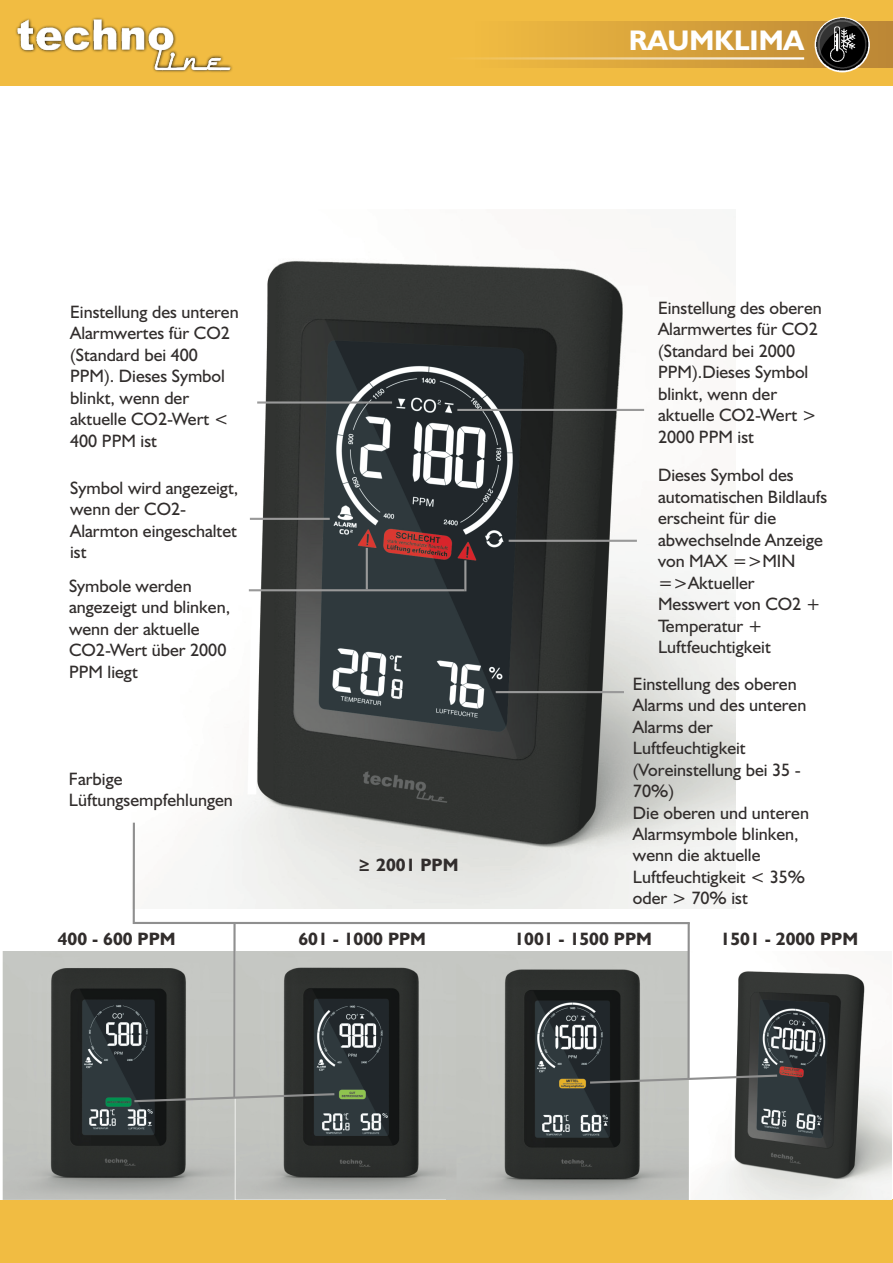
<style>
.page{position:relative;width:893px;height:1263px;background:#fff}
.page>*{position:absolute;margin:0;border:0;box-sizing:border-box;transform-origin:0 0}
.t1{font:700 28.5px "Humanist 521 BT";color:#fff}
.t2{font:18px/21.5px "Humanist 521 BT";color:#312d2c}
.t3{font:700 18px "Humanist 521 BT";color:#312d2c}
.s1{font-family:"Microsoft Ya Hei"}
</style>
<div class="page">
<div style="left:0;top:1199px;width:893px;height:64px;background:#f1bc42"></div>
<div style="left:0;top:0;width:893px;height:85px;background:#f1bc42"></div>
<img style="left:15px;top:17px;width:217px;height:55px">
<img style="left:18px;top:20px;width:213px;height:50px">
<svg style="left:554px;top:21px;width:339px;height:47px;fill:#d49f3b"></svg>
<hr style="left:445px;top:57px;width:359px;height:3px;background:#fff">
<img style="left:814px;top:17px;width:57px;height:56px">
<img style="left:132px;top:260px;width:603px;height:648px">
<img style="left:2px;top:951px;width:443px;height:248px">
<img style="left:447px;top:952px;width:445px;height:247px">
<hr style="left:457px;top:409px;width:187px;height:2px;background:#999">
<hr style="left:257px;top:401px;width:135px;height:3px;background:#999">
<hr style="left:250px;top:518px;width:80px;height:2px;background:#999">
<hr style="left:509px;top:540px;width:128px;height:2px;background:#999">
<hr style="left:496px;top:691px;width:128px;height:2px;background:#999">
<hr style="left:249px;top:589px;width:215px;height:2px;background:#999">
<hr style="left:464px;top:560px;width:2px;height:31px;background:#999">
<hr style="left:366px;top:548px;width:2px;height:41px;background:#999">
<svg style="left:132px;top:1092px;width:205px;height:11px"></svg>
<svg style="left:588px;top:1073px;width:191px;height:12px"></svg>
<hr style="left:233px;top:922px;width:3px;height:176px;background:#8f8f8f">
<hr style="left:687px;top:922px;width:3px;height:156px;background:#8f8f8f">
<hr style="left:133px;top:922px;width:557px;height:2px;background:#8f8f8f">
<hr style="left:133px;top:823px;width:2px;height:101px;background:#8f8f8f">
<p class="t2" style="left:70px;top:302px;width:170px">Einstellung des unteren<br>Alarmwertes für CO2 (Standard bei 400<br>PPM). Dieses Symbol blinkt, wenn der aktuelle CO2-Wert &lt;<br>400 PPM ist</p>
<p class="t2" style="left:70px;top:479px;width:170px">Symbol wird angezeigt, wenn der CO2-<br>Alarmton eingeschaltet ist</p>
<p class="t2" style="left:69px;top:576px;width:163px">Symbole werden angezeigt und blinken, wenn der aktuelle<br>CO2-Wert über 2000<br>PPM liegt</p>
<p class="t2" style="left:69px;top:769px;width:165px">Farbige<br>Lüftungsempfehlungen</p>
<p class="t3" style="left:358px;top:857px;width:102px"><span class="s1">≥</span> 2001 PPM</p>
<h1 class="t1" style="left:629px;top:28px;width:177px">RAUMKLIMA</h1>
<p class="t2" style="left:658px;top:298px;width:165px">Einstellung des oberen<br>Alarmwertes für CO2 (Standard bei 2000<br>PPM).Dieses Symbol blinkt, wenn der aktuelle CO2-Wert &gt;<br>2000 PPM ist</p>
<p class="t2" style="left:658px;top:466px;width:171px">Dieses Symbol des automatischen Bildlaufs erscheint für die abwechselnde Anzeige von MAX =&gt;MIN =&gt;Aktueller<br>Messwert von CO2 +<br>Temperatur +<br>Luftfeuchtigkeit</p>
<p class="t2" style="left:633px;top:674px;width:178px">Einstellung des oberen<br>Alarms und des unteren<br>Alarms der<br>Luftfeuchtigkeit (Voreinstellung bei 35 -<br>70%)<br>Die oberen und unteren<br>Alarmsymbole blinken, wenn die aktuelle<br>Luftfeuchtigkeit &lt; 35% oder &gt; 70% ist</p>
<p class="t3" style="left:58px;top:931px;width:119px">400 - 600 PPM</p>
<p class="t3" style="left:298px;top:931px;width:129px">601 - 1000 PPM</p>
<p class="t3" style="left:514px;top:931px;width:139px">1001 - 1500 PPM</p>
<p class="t3" style="left:721px;top:931px;width:139px">1501 - 2000 PPM</p>
</div>
